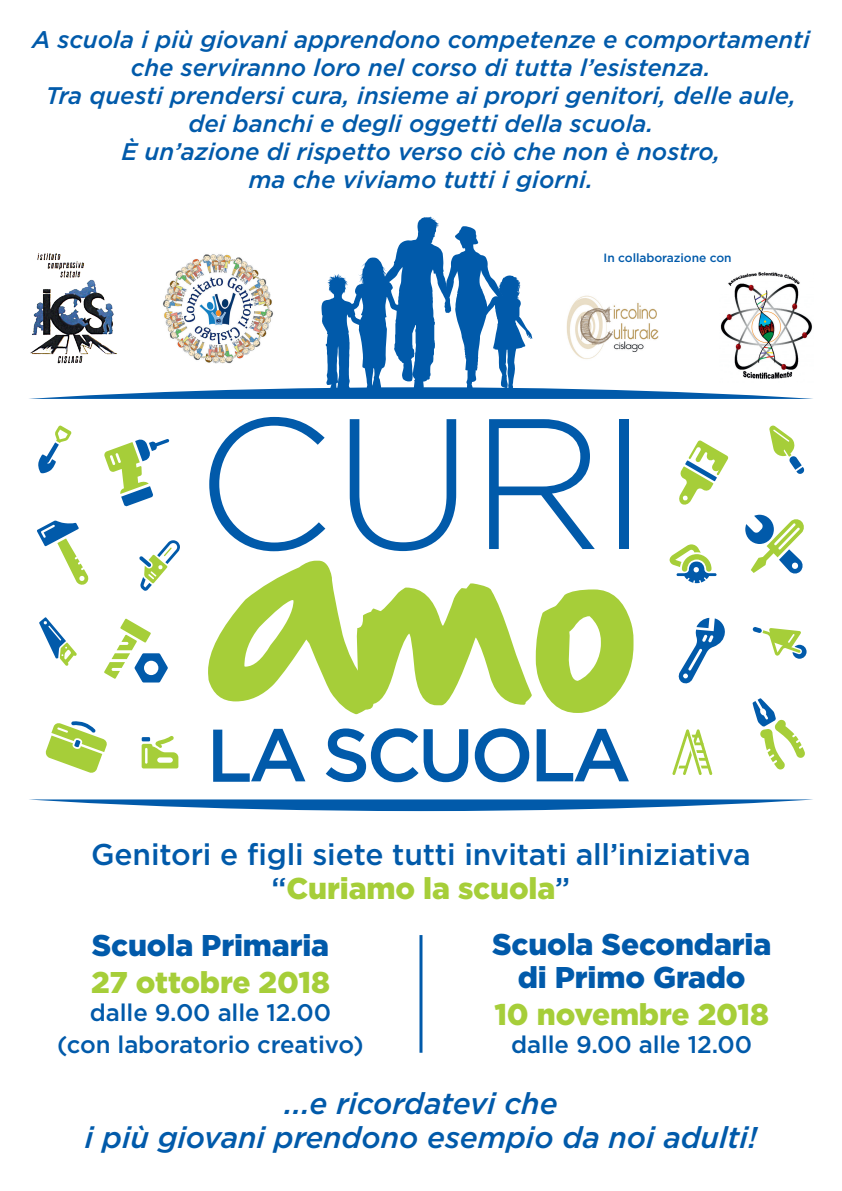
<style>
.page{position:relative;width:842px;height:1191px;background:#fff}
.page>*{position:absolute;margin:0;border:0;box-sizing:border-box;transform-origin:0 0}
.t1{font:500 30px/34px "Gotham";letter-spacing:-.005em;color:#015aaa;text-align:center}
.t2{font:italic 500 30px/34px "Gotham";letter-spacing:-.005em;color:#015aaa;text-align:center}
.t3{font:900 30px/32px "Gotham";letter-spacing:-.005em;color:#015aaa;text-align:center}
.t4{font:900 30px "Gotham";letter-spacing:-.005em;color:#a6ce39}
.t5{font:italic 500 24px/28px "Gotham";color:#015aaa;text-align:center}
.t6{font:500 24px/32px "Gotham";letter-spacing:-.005em;color:#015aaa;text-align:center}
.t7{font:500 12px "Gotham";letter-spacing:-.005em;color:#015aaa}
.s1{font-weight:900;color:#a6ce39}
</style>
<div class="page">
<svg style="left:208px;top:560px;width:425px;height:154px"></svg>
<svg style="left:29px;top:216px;width:784px;height:183px"></svg>
<svg style="left:29px;top:799px;width:784px;height:12px"></svg>
<svg style="left:209px;top:417px;width:116px;height:134px"></svg>
<svg style="left:350px;top:419px;width:106px;height:132px"></svg>
<svg style="left:489px;top:419px;width:106px;height:130px"></svg>
<div style="left:619px;top:419px;width:10px;height:130px;background:#015aaa"></div>
<svg style="left:213px;top:729px;width:92px;height:52px"></svg>
<svg style="left:326px;top:728px;width:92px;height:54px"></svg>
<svg style="left:424px;top:729px;width:44px;height:53px"></svg>
<svg style="left:475px;top:728px;width:54px;height:54px"></svg>
<svg style="left:537px;top:729px;width:92px;height:52px"></svg>
<svg style="left:679px;top:440px;width:49px;height:65px"></svg>
<svg style="left:104px;top:618px;width:64px;height:64px"></svg>
<svg style="left:678px;top:618px;width:47px;height:66px"></svg>
<svg style="left:752px;top:698px;width:53px;height:71px"></svg>
<svg style="left:745px;top:515px;width:59px;height:59px"></svg>
<svg style="left:104px;top:439px;width:65px;height:67px"></svg>
<svg style="left:37px;top:520px;width:52px;height:65px"></svg>
<svg style="left:45px;top:721px;width:62px;height:52px"></svg>
<svg style="left:139px;top:540px;width:41px;height:51px"></svg>
<svg style="left:142px;top:736px;width:36px;height:32px"></svg>
<svg style="left:38px;top:425px;width:34px;height:49px"></svg>
<svg style="left:39px;top:617px;width:38px;height:49px"></svg>
<svg style="left:769px;top:425px;width:36px;height:49px"></svg>
<svg style="left:672px;top:729px;width:40px;height:46px"></svg>
<svg style="left:752px;top:627px;width:54px;height:31px"></svg>
<svg style="left:670px;top:544px;width:46px;height:39px"></svg>
<hr style="left:419px;top:935px;width:3px;height:117px;background:#015aaa">
<img style="left:160px;top:250px;width:117px;height:117px">
<img style="left:29px;top:250px;width:98px;height:117px">
<img style="left:566px;top:293px;width:94px;height:68px">
<img style="left:719px;top:271px;width:94px;height:112px">
<p class="t5" style="left:32px;top:25px;width:779px">A scuola i più giovani apprendono competenze e comportamenti che serviranno loro nel corso di tutta l’esistenza.<br>Tra questi prendersi cura, insieme ai propri genitori, delle aule, dei banchi e degli oggetti della scuola.<br>È un’azione di rispetto verso ciò che non è nostro,<br>ma che viviamo tutti i giorni.</p>
<p class="t7" style="left:604px;top:251px;width:130px">In collaborazione con</p>
<p class="t1" style="left:91px;top:836px;width:661px">Genitori e figli siete tutti invitati all’iniziativa “<span class="s1">Curiamo la scuola</span>”</p>
<p class="t3" style="left:92px;top:928px;width:239px">Scuola Primaria</p>
<p class="t4" style="left:91px;top:965px;width:240px">27 ottobre 2018</p>
<p class="t6" style="left:57px;top:996px;width:308px">dalle 9.00 alle 12.00<br>(con laboratorio creativo)</p>
<p class="t3" style="left:492px;top:928px;width:281px">Scuola Secondaria di Primo Grado</p>
<p class="t4" style="left:494px;top:997px;width:276px">10 novembre 2018</p>
<p class="t6" style="left:511px;top:1028px;width:243px">dalle 9.00 alle 12.00</p>
<p class="t2" style="left:85px;top:1086px;width:674px">...e ricordatevi che<br>i più giovani prendono esempio da noi adulti!</p>
</div>
